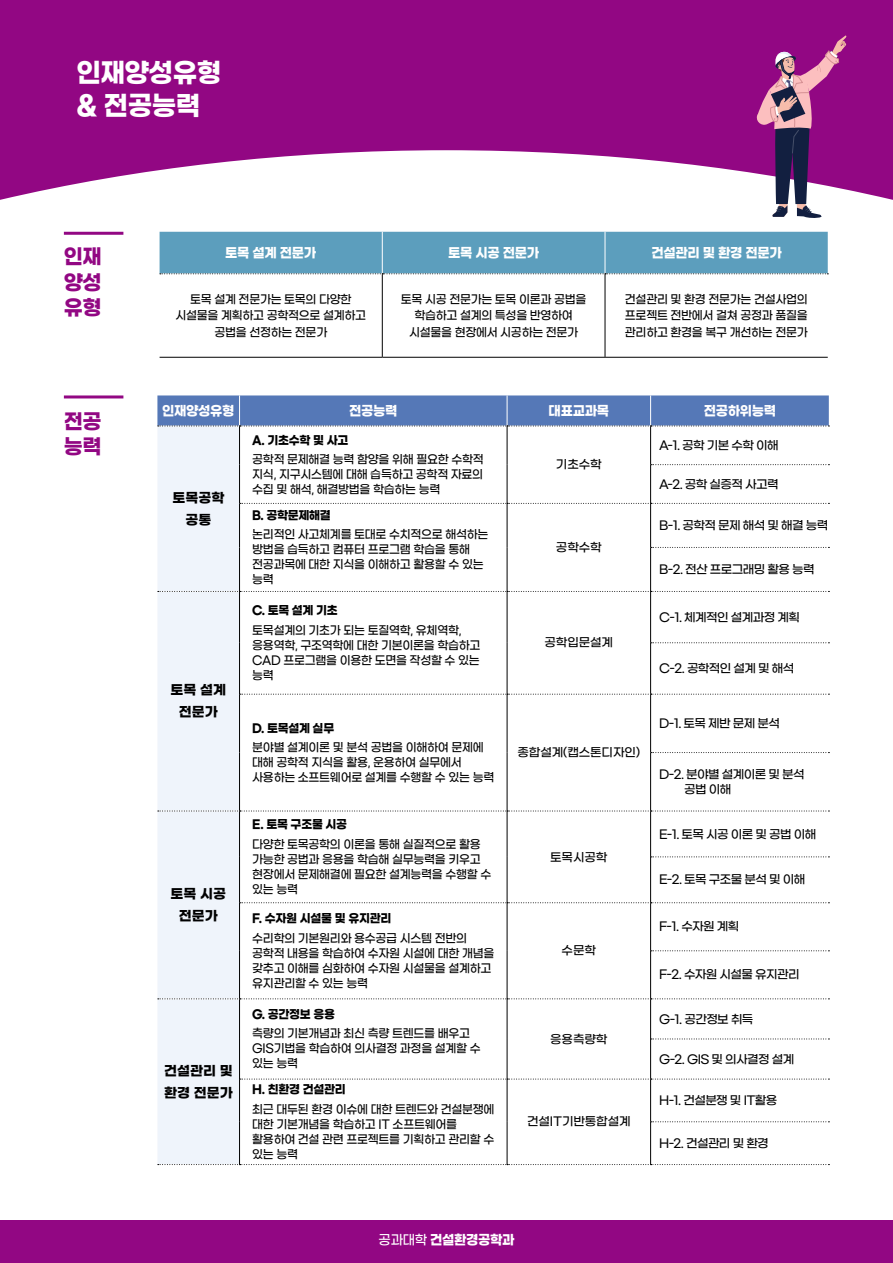
<style>
.page{position:relative;width:893px;height:1263px;background:#fff}
.page>*{position:absolute;margin:0;border:0;box-sizing:border-box;transform-origin:0 0}
.t1{font:700 27px/32.4px "Gmarket Sans";letter-spacing:-.025em;color:#fff;scale:.95 1}
.t2{font:700 21px/25.2px "Gmarket Sans";letter-spacing:-.025em;color:#920783;text-align:justify;scale:.95 1}
.t3{font:700 13.5px "Gmarket Sans";letter-spacing:-.025em;color:#fff;scale:.95 1}
.t4{font:700 13.5px/21.6px "Gmarket Sans";color:#000;text-align:center}
.t5{font:500 12px/15px "Gmarket Sans";letter-spacing:-.025em;color:#000;scale:.95 1}
.t6{font:500 12px "Gmarket Sans";letter-spacing:-.025em;color:#000}
.t7{font:500 12px/15px "Gmarket Sans";letter-spacing:-.05em;color:#000}
.t8{font:700 12px "Gmarket Sans";letter-spacing:-.025em;color:#000;scale:.95 1}
.s1{font-weight:500}
</style>
<div class="page">
<div style="left:0;top:1220px;width:893px;height:43px;background:#920783"></div>
<hr style="left:64px;top:232px;width:59px;height:3px;background:#920783">
<hr style="left:64px;top:395px;width:59px;height:3px;background:#920783">
<div style="left:157px;top:427px;width:82px;height:737px;background:#eff4fb"></div>
<hr style="left:239px;top:426px;width:1px;height:39px;background:#000">
<hr style="left:507px;top:426px;width:1px;height:39px;background:#000">
<hr style="left:650px;top:426px;width:1px;height:39px;background:#000">
<hr style="left:239px;top:465px;width:1px;height:38px;background:#000">
<hr style="left:507px;top:465px;width:1px;height:38px;background:#000">
<hr style="left:650px;top:465px;width:1px;height:38px;background:#000">
<hr style="left:239px;top:503px;width:1px;height:44px;background:#000">
<hr style="left:507px;top:504px;width:1px;height:43px;background:#000">
<hr style="left:650px;top:504px;width:1px;height:43px;background:#000">
<hr style="left:239px;top:547px;width:1px;height:44px;background:#000">
<hr style="left:507px;top:547px;width:1px;height:44px;background:#000">
<hr style="left:650px;top:547px;width:1px;height:44px;background:#000">
<hr style="left:239px;top:592px;width:1px;height:51px;background:#000">
<hr style="left:507px;top:592px;width:1px;height:51px;background:#000">
<hr style="left:650px;top:592px;width:1px;height:51px;background:#000">
<hr style="left:239px;top:643px;width:1px;height:51px;background:#000">
<hr style="left:507px;top:643px;width:1px;height:51px;background:#000">
<hr style="left:650px;top:643px;width:1px;height:51px;background:#000">
<hr style="left:239px;top:694px;width:1px;height:58px;background:#000">
<hr style="left:507px;top:694px;width:1px;height:58px;background:#000">
<hr style="left:650px;top:694px;width:1px;height:58px;background:#000">
<hr style="left:239px;top:752px;width:1px;height:59px;background:#000">
<hr style="left:507px;top:752px;width:1px;height:59px;background:#000">
<hr style="left:650px;top:752px;width:1px;height:59px;background:#000">
<hr style="left:239px;top:811px;width:1px;height:46px;background:#000">
<hr style="left:507px;top:811px;width:1px;height:46px;background:#000">
<hr style="left:650px;top:811px;width:1px;height:46px;background:#000">
<hr style="left:239px;top:857px;width:1px;height:46px;background:#000">
<hr style="left:507px;top:857px;width:1px;height:45px;background:#000">
<hr style="left:650px;top:857px;width:1px;height:45px;background:#000">
<hr style="left:239px;top:903px;width:1px;height:48px;background:#000">
<hr style="left:507px;top:903px;width:1px;height:48px;background:#000">
<hr style="left:650px;top:903px;width:1px;height:48px;background:#000">
<hr style="left:239px;top:951px;width:1px;height:47px;background:#000">
<hr style="left:507px;top:951px;width:1px;height:47px;background:#000">
<hr style="left:650px;top:951px;width:1px;height:47px;background:#000">
<hr style="left:239px;top:999px;width:1px;height:40px;background:#000">
<hr style="left:507px;top:999px;width:1px;height:40px;background:#000">
<hr style="left:650px;top:999px;width:1px;height:40px;background:#000">
<hr style="left:239px;top:1039px;width:1px;height:40px;background:#000">
<hr style="left:507px;top:1039px;width:1px;height:40px;background:#000">
<hr style="left:650px;top:1039px;width:1px;height:40px;background:#000">
<hr style="left:239px;top:1079px;width:1px;height:43px;background:#000">
<hr style="left:507px;top:1079px;width:1px;height:43px;background:#000">
<hr style="left:650px;top:1079px;width:1px;height:43px;background:#000">
<hr style="left:239px;top:1122px;width:1px;height:42px;background:#000">
<hr style="left:507px;top:1122px;width:1px;height:42px;background:#000">
<hr style="left:650px;top:1122px;width:1px;height:42px;background:#000">
<svg style="left:157px;top:395px;width:672px;height:32px;background:#5e7eb9"></svg>
<svg style="left:651px;top:464px;width:178px;height:1px"></svg>
<svg style="left:240px;top:503px;width:589px;height:1px"></svg>
<svg style="left:651px;top:547px;width:178px;height:1px"></svg>
<svg style="left:158px;top:591px;width:671px;height:1px"></svg>
<svg style="left:651px;top:642px;width:178px;height:1px"></svg>
<svg style="left:240px;top:694px;width:589px;height:1px"></svg>
<svg style="left:651px;top:752px;width:178px;height:1px"></svg>
<svg style="left:158px;top:811px;width:671px;height:1px"></svg>
<svg style="left:651px;top:856px;width:178px;height:1px"></svg>
<svg style="left:240px;top:902px;width:589px;height:1px"></svg>
<svg style="left:651px;top:950px;width:178px;height:1px"></svg>
<svg style="left:158px;top:998px;width:671px;height:1px"></svg>
<svg style="left:651px;top:1038px;width:178px;height:1px"></svg>
<svg style="left:240px;top:1079px;width:589px;height:1px"></svg>
<svg style="left:651px;top:1121px;width:178px;height:1px"></svg>
<svg style="left:158px;top:1164px;width:671px;height:1px"></svg>
<svg style="left:0;top:0;width:893px;height:200px;fill:#920783"></svg>
<hr style="left:382px;top:274px;width:1px;height:83px;background:#000">
<hr style="left:605px;top:274px;width:1px;height:83px;background:#000">
<hr style="left:160px;top:357px;width:222px;height:1px;background:#000">
<hr style="left:382px;top:357px;width:223px;height:1px;background:#000">
<hr style="left:605px;top:357px;width:223px;height:1px;background:#000">
<div style="left:160px;top:232px;width:668px;height:42px;background:#5c9ebd"></div>
<svg style="left:756px;top:35px;width:91px;height:183px;background:#994d91"></svg>
<h1 class="t1" style="left:77px;top:58px;width:154px">인재양성유형 &amp; 전공능력</h1>
<h2 class="t2" style="left:64px;top:245px;width:41px">인재 양성 유형</h2>
<h2 class="t2" style="left:64px;top:410px;width:41px">전공 능력</h2>
<p class="t3" style="left:225px;top:245px;width:97px">토목 설계 전문가</p>
<p class="t3" style="left:448px;top:245px;width:97px">토목 시공 전문가</p>
<p class="t3" style="left:651px;top:245px;width:139px">건설관리 및 환경 전문가</p>
<p class="t5" style="left:176px;top:291px;width:202px;line-height:16.5px;text-align:center">토목 설계 전문가는 토목의 다양한 시설물을 계획하고 공학적으로 설계하고 공법을 선정하는 전문가</p>
<p class="t5" style="left:401px;top:291px;width:197px;line-height:16.5px;text-align:center">토목 시공 전문가는 토목 이론과 공법을 학습하고 설계의 특성을 반영하여 시설물을 현장에서 시공하는 전문가</p>
<p class="t5" style="left:625px;top:291px;width:194px;line-height:16.5px;text-align:justify">건설관리 및 환경 전문가는 건설사업의 프로젝트 전반에서 걸쳐 공정과 품질을 관리하고 환경을 복구 개선하는 전문가</p>
<p class="t3" style="left:162px;top:403px;width:78px">인재양성유형</p>
<p class="t3" style="left:349px;top:403px;width:52px">전공능력</p>
<p class="t3" style="left:549px;top:403px;width:65px">대표교과목</p>
<p class="t3" style="left:704px;top:403px;width:78px">전공하위능력</p>
<p class="t4" style="left:172px;top:488px;width:53px">토목공학 공통</p>
<p class="t4" style="left:171px;top:680px;width:57px">토목 설계 전문가</p>
<p class="t4" style="left:171px;top:884px;width:57px">토목 시공 전문가</p>
<p class="t4" style="left:164px;top:1061px;width:70px;text-align:left">건설관리 및 환경 전문가</p>
<p class="t8" style="left:252px;top:433px;width:103px">A. 기초수학 및 사고</p>
<p class="t5" style="left:252px;top:452px;width:245px;text-align:justify">공학적 문제해결 능력 함양을 위해 필요한 수학적 지식, 지구시스템에 대해 습득하고 공학적 자료의 수집 및 해석, 해결방법을 학습하는 능력</p>
<p class="t6" style="left:556px;top:458px;width:47px">기초수학</p>
<p class="t8" style="left:252px;top:508px;width:84px">B. 공학문제해결</p>
<p class="t5" style="left:252px;top:528px;width:250px">논리적인 사고체계를 토대로 수치적으로 해석하는 방법을 습득하고 컴퓨터 프로그램 학습을 통해 전공과목에 대한 지식을 이해하고 활용할 수 있는 능력</p>
<p class="t8" style="left:252px;top:604px;width:92px">C. 토목 설계 기초</p>
<p class="t5" style="left:252px;top:623px;width:242px">토목설계의 기초가 되는 토질역학, 유체역학, 응용역학, 구조역학에 대한 기본이론을 학습하고<br>CAD 프로그램을 이용한 도면을 작성할 수 있는 능력</p>
<p class="t6" style="left:556px;top:541px;width:47px">공학수학</p>
<p class="t6" style="left:544px;top:636px;width:70px">공학입문설계</p>
<p class="t8" style="left:252px;top:721px;width:88px">D. 토목설계 실무</p>
<p class="t5" style="left:252px;top:740px;width:256px">분야별 설계이론 및 분석 공법을 이해하여 문제에 대해 공학적 지식을 활용, 운용하여 실무에서 사용하는 소프트웨어로 설계를 수행할 수 있는 능력</p>
<p class="t6" style="left:517px;top:746px;width:124px">종합설계(캡스톤디자인)</p>
<p class="t8" style="left:252px;top:818px;width:101px">E. 토목 구조물 시공</p>
<p class="t5" style="left:252px;top:837px;width:253px">다양한 토목공학의 이론을 통해 실질적으로 활용 가능한 공법과 응용을 학습해 실무능력을 키우고 현장에서 문제해결에 필요한 설계능력을 수행할 수 있는 능력</p>
<p class="t8" style="left:252px;top:912px;width:148px">F. 수자원 시설물 및 유지관리</p>
<p class="t5" style="left:252px;top:931px;width:256px">수리학의 기본원리와 용수공급 시스템 전반의 공학적 내용을 학습하여 수자원 시설에 대한 개념을 갖추고 이해를 심화하여 수자원 시설물을 설계하고 유지관리할 수 있는 능력</p>
<p class="t6" style="left:550px;top:850px;width:59px">토목시공학</p>
<p class="t6" style="left:562px;top:944px;width:36px">수문학</p>
<p class="t8" style="left:252px;top:1007px;width:89px">G. 공간정보 응용</p>
<p class="t5" style="left:252px;top:1027px;width:242px">측량의 기본개념과 최신 측량 트렌드를 배우고<br>GIS기법을 학습하여 의사결정 과정을 설계할 수 있는 능력</p>
<p class="t6" style="left:550px;top:1032px;width:59px">응용측량학</p>
<p class="t8" style="left:252px;top:1083px;width:100px">H. 친환경 건설관리</p>
<p class="t5" style="left:252px;top:1102px;width:256px">최근 대두된 환경 이슈에 대한 트렌드와 건설분쟁에 대한 기본개념을 학습하고 IT 소프트웨어를 활용하여 건설 관련 프로젝트를 기획하고 관리할 수 있는 능력</p>
<p class="t6" style="left:527px;top:1115px;width:105px">건설IT기반통합설계</p>
<p class="t6" style="left:659px;top:439px;width:121px">A-1. 공학 기본 수학 이해</p>
<p class="t6" style="left:659px;top:477px;width:121px">A-2. 공학 실증적 사고력</p>
<p class="t7" style="left:659px;top:518px;width:171px">B-1. 공학적 문제 해석 및 해결 능력</p>
<p class="t7" style="left:659px;top:562px;width:157px">B-2. 전산 프로그래밍 활용 능력</p>
<p class="t7" style="left:659px;top:610px;width:142px">C-1. 체계적인 설계과정 계획</p>
<p class="t6" style="left:659px;top:662px;width:137px">C-2. 공학적인 설계 및 해석</p>
<p class="t6" style="left:659px;top:717px;width:122px">D-1. 토목 제반 문제 분석</p>
<p class="t7" style="left:684px;top:767px;width:122px;text-indent:-25px">D-2. 분야별 설계이론 및 분석 공법 이해</p>
<p class="t6" style="left:659px;top:827px;width:159px">E-1. 토목 시공 이론 및 공법 이해</p>
<p class="t6" style="left:659px;top:873px;width:148px">E-2. 토목 구조물 분석 및 이해</p>
<p class="t6" style="left:659px;top:920px;width:82px">F-1. 수자원 계획</p>
<p class="t7" style="left:659px;top:968px;width:142px">F-2. 수자원 시설물 유지관리</p>
<p class="t6" style="left:659px;top:1012px;width:96px">G-1. 공간정보 취득</p>
<p class="t7" style="left:659px;top:1052px;width:137px">G-2. GIS 및 의사결정 설계</p>
<p class="t7" style="left:659px;top:1093px;width:120px">H-1. 건설분쟁 및 IT활용</p>
<p class="t6" style="left:659px;top:1137px;width:111px">H-2. 건설관리 및 환경</p>
<p class="t3" style="left:379px;top:1232px;width:144px"><span class="s1">공과대학</span> 건설환경공학과</p>
</div>
